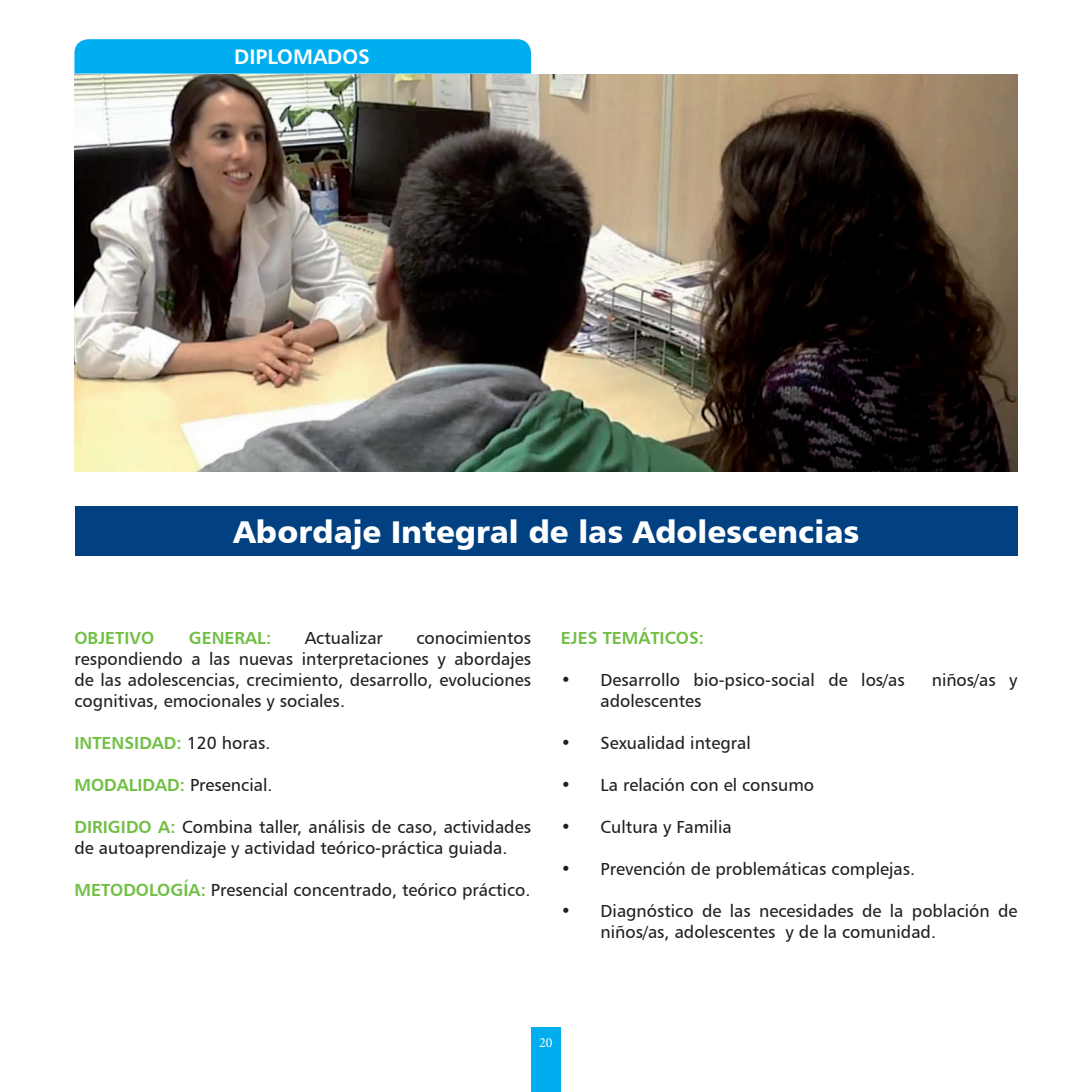
<style>
.page{position:relative;width:1092px;height:1092px;background:#fff}
.page>*{position:absolute;margin:0;border:0;box-sizing:border-box;transform-origin:0 0}
.t1{font:31.5px "Humanist 777 BT Black B";color:#fff}
.t2{font:21px "Humanist 777 BT Bold B";color:#fff}
.t3{font:17.5px/21px "Humanist 777 BT Roman B";color:#231f20}
.t4{font:17.5px "Humanist 777 BT Bold B";color:#71bf44}
.t5{font:14px "Minion Pro";color:#fff}
.s1{font-family:"Humanist 777 BT Roman B";color:#231f20}
.s2{font-family:"Humanist 777 BT Bold B";color:#71bf44}
.s3{font-family:"Humanist 777 BT Bold B"}
</style>
<div class="page">
<div style="left:531px;top:1027px;width:30px;height:64px;background:#00aeef"></div>
<div style="left:74px;top:39px;width:457px;height:35px;background:#00aeef"></div>
<div style="left:75px;top:506px;width:942px;height:50px;background:#014081"></div>
<img style="left:74px;top:74px;width:943px;height:397px">
<p class="t2" style="left:234px;top:44px;width:137px">DIPLOMADOS</p>
<h1 class="t1" style="left:233px;top:512px;width:627px">Abordaje Integral de las Adolescencias</h1>
<p class="t4" style="left:74px;top:626px;width:81px">OBJETIVO</p>
<p class="t4" style="left:189px;top:626px;width:84px">GENERAL:</p>
<p class="t3" style="left:305px;top:626px;width:80px">Actualizar</p>
<p class="t3" style="left:74px;top:626px;width:458px;text-align:justify;text-indent:342px">conocimientos respondiendo a las nuevas interpretaciones y abordajes de las adolescencias, crecimiento, desarrollo, evoluciones cognitivas, emocionales y sociales.</p>
<p class="t4" style="left:74px;top:731px;width:197px">INTENSIDAD: <span class="s1">120 horas.</span></p>
<p class="t3" style="left:74px;top:773px;width:199px"><span class="s2">MODALIDAD:</span> Presencial.</p>
<p class="t3" style="left:74px;top:815px;width:458px"><span class="s2">DIRIGIDO A:</span> Combina taller, análisis de caso, actividades de autoaprendizaje y actividad teórico-práctica guiada.</p>
<p class="t3" style="left:74px;top:878px;width:457px"><span class="s2">METODOLOGÍA:</span> Presencial concentrado, teórico práctico.</p>
<p class="t4" style="left:561px;top:626px;width:145px">EJES TEMÁTICOS:</p>
<p class="t3" style="left:561px;top:668px;width:345px"><span class="s3">•</span> Desarrollo bio-psico-social de los/as</p>
<p class="t3" style="left:931px;top:668px;width:87px">niños/as y</p>
<p class="t3" style="left:600px;top:689px;width:102px">adolescentes</p>
<p class="t3" style="left:561px;top:731px;width:191px"><span class="s3">•</span> Sexualidad integral</p>
<p class="t3" style="left:561px;top:773px;width:255px"><span class="s3">•</span> La relación con el consumo</p>
<p class="t3" style="left:561px;top:815px;width:172px"><span class="s3">•</span> Cultura y Familia</p>
<p class="t3" style="left:561px;top:857px;width:356px"><span class="s3">•</span> Prevención de problemáticas complejas.</p>
<p class="t3" style="left:600px;top:899px;width:418px;text-indent:-40px"><span class="s3">•</span> Diagnóstico de las necesidades de la población de niños/as, adolescentes y de la comunidad.</p>
<p class="t5" style="left:539px;top:1033px;width:15px">20</p>
</div>
